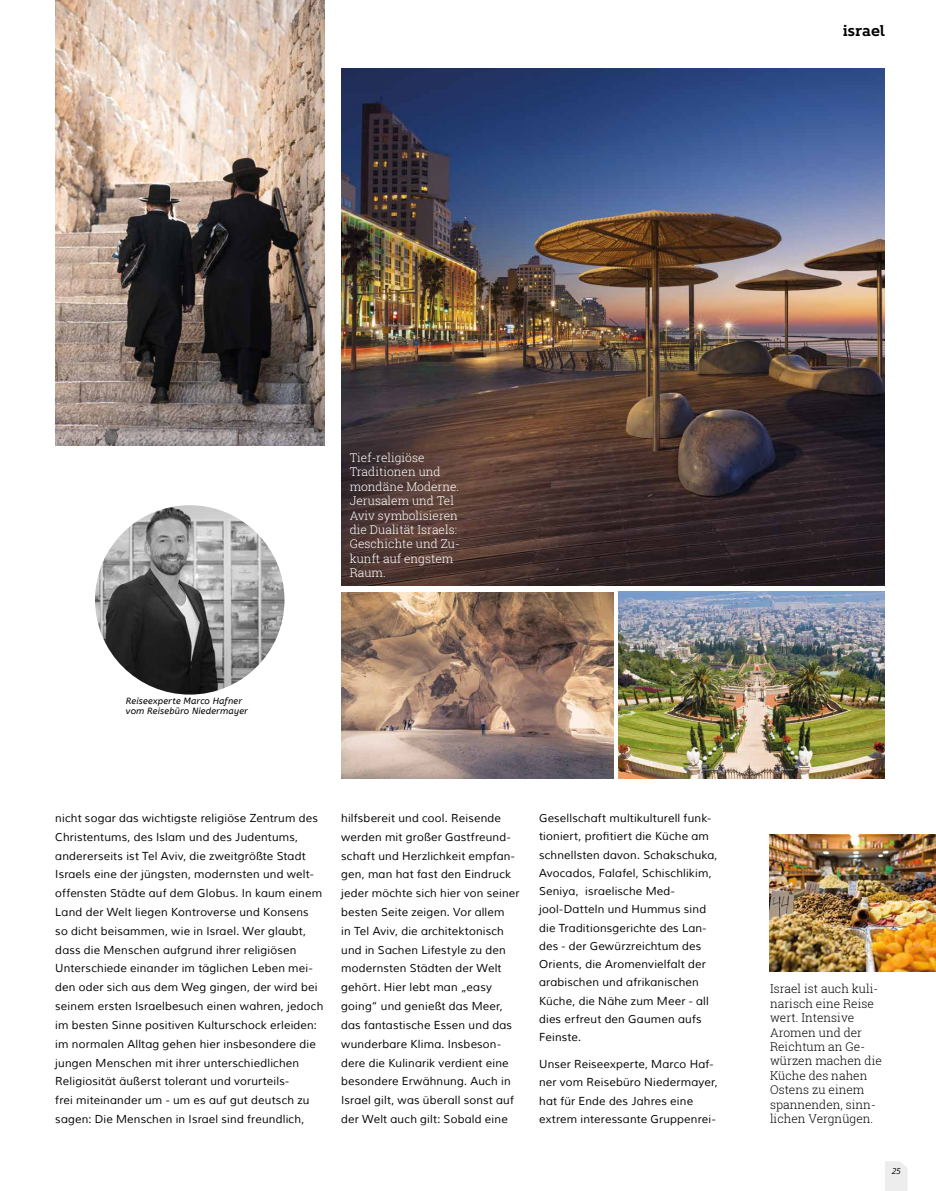
<style>
.page{position:relative;width:936px;height:1191px;background:#fff}
.page>*{position:absolute;margin:0;border:0;box-sizing:border-box;transform-origin:0 0}
.t1{font:700 15px "Kontrapunkt Bob";color:#000}
.t2{font:300 12px/14.4px "Roboto Slab";color:#000}
.t3{font:300 12px/14.4px "Roboto Slab";color:#fff}
.t4{font:11.25px/18.8px "Muli";letter-spacing:.015em;color:#000}
.t5{font:italic 9px/10.8px "A Bee Zee";letter-spacing:.02em;color:#000}
.t6{font:italic 8.4px "Open Sans";color:#000}
</style>
<div class="page">
<svg style="left:885px;top:1161px;width:22px;height:30px"></svg>
<img style="left:55px;top:0;width:269px;height:445px">
<img style="left:341px;top:68px;width:543px;height:517px">
<img style="left:341px;top:592px;width:272px;height:186px">
<img style="left:95px;top:505px;width:189px;height:189px;border-radius:95px">
<img style="left:769px;top:834px;width:166px;height:137px">
<img style="left:618px;top:592px;width:266px;height:186px">
<h1 class="t1" style="left:842px;top:22px;width:44px">israel</h1>
<p class="t5" style="left:126px;top:695px;width:123px">Reiseexperte Marco Hafner vom Reisebüro Niedermayer</p>
<p class="t3" style="left:350px;top:450px;width:112px">Tief-religiöse<br>Traditionen und mondäne Moderne.<br>Jerusalem und Tel<br>Aviv symbolisieren die Dualität Israels:<br>Geschichte und Zu&shy;kunft auf engstem<br>Raum.</p>
<p class="t4" style="left:55px;top:809px;width:269px">nicht sogar das wichtigste religiöse Zentrum des Christentums, des Islam und des Judentums, andererseits ist Tel Aviv, die zweitgrößte Stadt Israels eine der jüngsten, modernsten und welt&shy;offensten Städte auf dem Globus. In kaum einem Land der Welt liegen Kontroverse und Konsens so dicht beisammen, wie in Israel. Wer glaubt, dass die Menschen aufgrund ihrer religiösen Unterschiede einander im täglichen Leben mei&shy;den oder sich aus dem Weg gingen, der wird bei seinem ersten Israelbesuch einen wahren, jedoch im besten Sinne positiven Kulturschock erleiden: im normalen Alltag gehen hier insbesondere die jungen Menschen mit ihrer unterschiedlichen Religiosität äußerst tolerant und vorurteils-<br>frei miteinander um - um es auf gut deutsch zu sagen: Die Menschen in Israel sind freundlich,</p>
<p class="t4" style="left:341px;top:809px;width:180px">hilfsbereit und cool. Reisende werden mit großer Gastfreund&shy;schaft und Herzlichkeit empfan&shy;gen, man hat fast den Eindruck jeder möchte sich hier von seiner besten Seite zeigen. Vor allem<br>in Tel Aviv, die architektonisch und in Sachen Lifestyle zu den modernsten Städten der Welt gehört. Hier lebt man „easy going“ und genießt das Meer, das fantastische Essen und das wunderbare Klima. Insbeson&shy;dere die Kulinarik verdient eine besondere Erwähnung. Auch in<br>Israel gilt, was überall sonst auf der Welt auch gilt: Sobald eine</p>
<p class="t4" style="left:539px;top:809px;width:180px;line-height:18.3px">Gesellschaft multikulturell funk&shy;tioniert, profitiert die Küche am schnellsten davon. Schakschuka,<br>Avocados, Falafel, Schischlikim,<br>Seniya, israelische Med&shy;jool-Datteln und Hummus sind die Traditionsgerichte des Lan&shy;des - der Gewürzreichtum des<br>Orients, die Aromenvielfalt der arabischen und afrikanischen<br>Küche, die Nähe zum Meer - all dies erfreut den Gaumen aufs<br>Feinste.</p>
<p class="t4" style="left:539px;top:1055px;width:180px;line-height:18.3px">Unser Reiseexperte, Marco Haf&shy;ner vom Reisebüro Niedermayer, hat für Ende des Jahres eine extrem interessante Gruppenrei-</p>
<p class="t2" style="left:770px;top:981px;width:113px">Israel ist auch kuli&shy;narisch eine Reise wert. Intensive<br>Aromen und der<br>Reichtum an Ge&shy;würzen machen die<br>Küche des nahen<br>Ostens zu einem spannenden, sinn&shy;lichen Vergnügen.</p>
<p class="t6" style="left:891px;top:1165px;width:11px">25</p>
</div>
